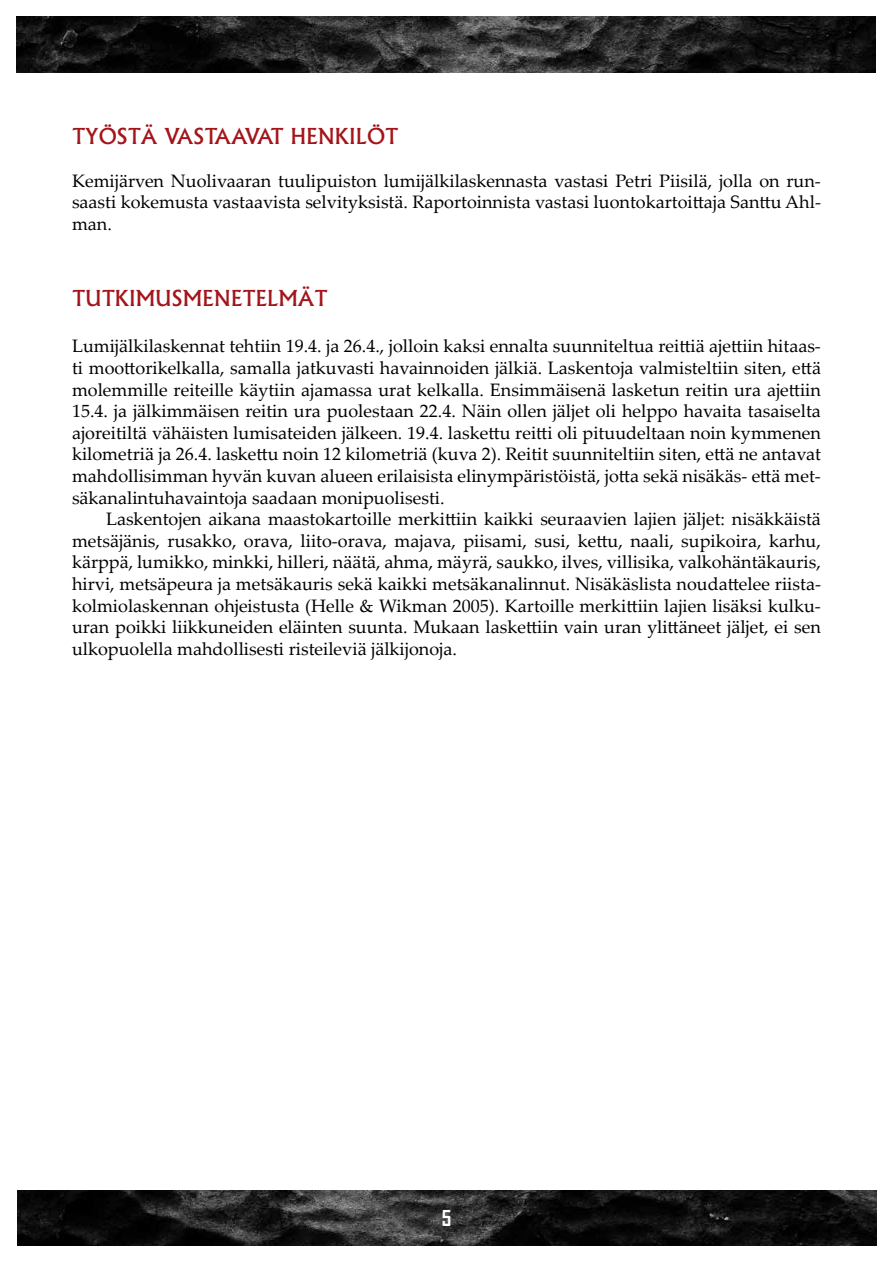
<style>
.page{position:relative;width:893px;height:1263px;background:#fff}
.page>*{position:absolute;margin:0;border:0;box-sizing:border-box;transform-origin:0 0}
.t1{font:500 21px "Albertus";color:#a3151a}
.t2{font:700 21px "Agency FB";color:#fff}
.t3{font:18px/21.6px "Palatino Linotype";color:#000;text-align:justify}
</style>
<div class="page">
<img style="left:17px;top:17px;width:859px;height:55px">
<img style="left:17px;top:1191px;width:859px;height:55px">
<p class="t1" style="left:72px;top:123px;width:60px">TYÖSTÄ</p>
<p class="t1" style="left:164px;top:123px;width:235px">VASTAAVAT HENKILÖT</p>
<p class="t3" style="left:72px;top:169px;width:750px">Kemijärven Nuolivaaran tuulipuiston lumijälkilaskennasta vastasi Petri Piisilä, jolla on run&shy;saasti kokemusta vastaavista selvityksistä. Raportoinnista vastasi luontokartoittaja Santtu Ahl&shy;man.</p>
<p class="t1" style="left:72px;top:285px;width:16px">TUT</p>
<p class="t1" style="left:115px;top:285px;width:129px">KIMUSMENETEL</p>
<p class="t1" style="left:278px;top:285px;width:36px">MÄT</p>
<p class="t3" style="left:72px;top:335px;width:750px">Lumijälkilaskennat tehtiin 19.4. ja 26.4., jolloin kaksi ennalta suunniteltua reittiä ajettiin hitaas&shy;ti moottorikelkalla, samalla jatkuvasti havainnoiden jälkiä. Laskentoja valmisteltiin siten, että molemmille reiteille käytiin ajamassa urat kelkalla. Ensimmäisenä lasketun reitin ura ajettiin 15.4. ja jälkimmäisen reitin ura puolestaan 22.4. Näin ollen jäljet oli helppo havaita tasaiselta ajoreitiltä vähäisten lumisateiden jälkeen. 19.4. laskettu reitti oli pituudeltaan noin kymmenen kilometriä ja 26.4. laskettu noin 12 kilometriä (kuva 2). Reitit suunniteltiin siten, että ne antavat mahdollisimman hyvän kuvan alueen erilaisista elinympäristöistä, jotta sekä nisäkäs- että met&shy;säkanalintuhavaintoja saadaan monipuolisesti.</p>
<p class="t3" style="left:72px;top:508px;width:750px;text-indent:34px">Laskentojen aikana maastokartoille merkittiin kaikki seuraavien lajien jäljet: nisäkkäistä metsäjänis, rusakko, orava, liito-orava, majava, piisami, susi, kettu, naali, supikoira, karhu, kärppä, lumikko, minkki, hilleri, näätä, ahma, mäyrä, saukko, ilves, villisika, valkohäntäkauris, hirvi, metsäpeura ja metsäkauris sekä kaikki metsäkanalinnut. Nisäkäslista noudattelee riista&shy;kolmiolaskennan ohjeistusta (Helle &amp; Wikman 2005). Kartoille merkittiin lajien lisäksi kulku&shy;uran poikki liikkuneiden eläinten suunta. Mukaan laskettiin vain uran ylittäneet jäljet, ei sen ulkopuolella mahdollisesti risteileviä jälkijonoja.</p>
<p class="t2" style="left:442px;top:1205px;width:11px">5</p>
</div>
